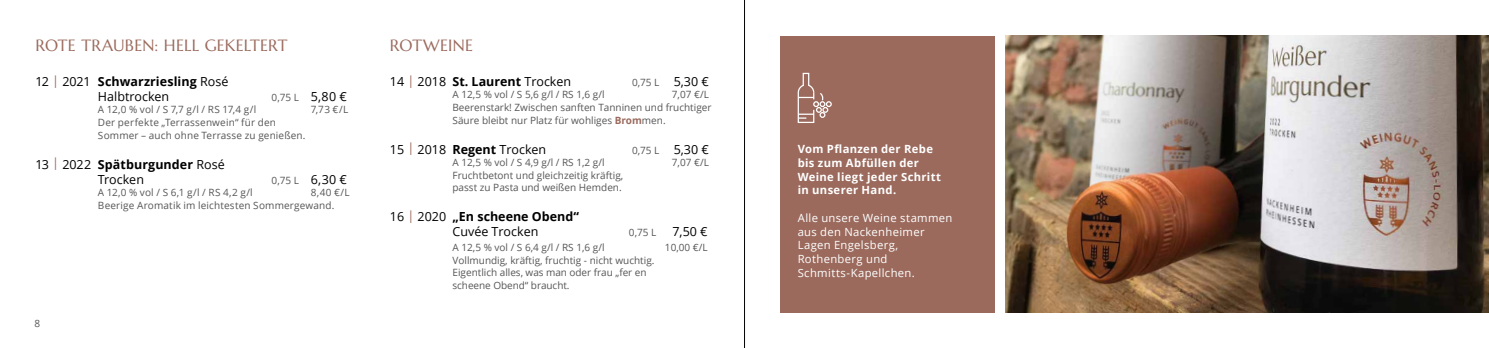
<style>
.page{position:relative;width:1489px;height:348px;background:#fff}
.page>*{position:absolute;margin:0;border:0;box-sizing:border-box;transform-origin:0 0}
.t1{font:16.25px "Marcellus";letter-spacing:.01em;color:#9b6a5d}
.t2{font:12.5px/15px "Open Sans";color:#000}
.t3{font:11.25px/13.8px "Open Sans";letter-spacing:.03em;color:#fff}
.t4{font:700 11.25px/13.8px "Open Sans";letter-spacing:.03em;color:#fff}
.t5{font:10px/12.5px "Open Sans";color:#565656}
.s1{color:#9b6a5d}
.s2{font-weight:700}
.s3{font-size:12.5px;color:#000}
.s4{font-weight:700;color:#9b6a5d}
</style>
<div class="page">
<img style="left:1005px;top:35px;width:483px;height:277px">
<div style="left:780px;top:36px;width:214px;height:276px;background:#9b6a5d"></div>
<svg style="left:797px;top:72px;width:34px;height:51px"></svg>
<hr style="left:744px;top:0;width:1px;height:347px;background:#000">
<h1 class="t1" style="left:35px;top:35px;width:253px">ROTE TRAUBEN: HELL GEKELTERT</h1>
<h1 class="t1" style="left:390px;top:35px;width:85px">ROTWEINE</h1>
<p class="t2" style="left:35px;top:73px;width:195px;text-align:center">12 <span class="s1">|</span> 2021 <span class="s2">Schwarzriesling</span> Rosé<br>Halbtrocken</p>
<p class="t5" style="left:271px;top:91px;width:77px">0,75 L <span class="s3">5,80 €</span></p>
<p class="t5" style="left:98px;top:103px;width:160px">A 12,0 % vol / S 7,7 g/l / RS 17,4 g/l</p>
<p class="t5" style="left:311px;top:103px;width:39px">7,73 €/L</p>
<p class="t5" style="left:98px;top:116px;width:209px">Der perfekte „Terrassenwein“ für den<br>Sommer – auch ohne Terrasse zu genießen.</p>
<p class="t2" style="left:98px;top:156px;width:128px;text-indent:-62px">13 <span class="s1">|</span> 2022 <span class="s2">Spätburgunder</span> Rosé<br>Trocken</p>
<p class="t5" style="left:271px;top:173px;width:77px">0,75 L <span class="s3">6,30 €</span></p>
<p class="t5" style="left:35px;top:316px;width:7px">8</p>
<p class="t5" style="left:98px;top:186px;width:156px">A 12,0 % vol / S 6,1 g/l / RS 4,2 g/l</p>
<p class="t5" style="left:98px;top:186px;width:253px;text-indent:213px">8,40 €/L<br>Beerige Aromatik im leichtesten Sommergewand.</p>
<p class="t2" style="left:390px;top:73px;width:183px">14 <span class="s1">|</span> 2018 <span class="s2">St. Laurent</span> Trocken</p>
<p class="t5" style="left:632px;top:76px;width:78px">0,75 L <span class="s3">5,30 €</span></p>
<p class="t5" style="left:452px;top:88px;width:153px">A 12,5 % vol / S 5,6 g/l / RS 1,6 g/l</p>
<p class="t5" style="left:452px;top:88px;width:260px;text-indent:219px">7,07 €/L<br>Beerenstark! Zwischen sanften Tanninen und fruchtiger<br>Säure bleibt nur Platz für wohliges <span class="s4">Brom</span>men.</p>
<p class="t2" style="left:390px;top:141px;width:158px">15 <span class="s1">|</span> 2018 <span class="s2">Regent</span> Trocken</p>
<p class="t5" style="left:632px;top:143px;width:78px">0,75 L <span class="s3">5,30 €</span></p>
<p class="t5" style="left:452px;top:156px;width:153px">A 12,5 % vol / S 4,9 g/l / RS 1,2 g/l</p>
<p class="t5" style="left:672px;top:156px;width:38px">7,07 €/L</p>
<p class="t5" style="left:452px;top:168px;width:172px">Fruchtbetont und gleichzeitig kräftig, passt zu Pasta und weißen Hemden.</p>
<p class="t2" style="left:452px;top:208px;width:128px;text-indent:-62px">16 <span class="s1">|</span> 2020 <span class="s2">„En scheene Obend“<br></span>Cuvée Trocken</p>
<p class="t5" style="left:629px;top:226px;width:29px">0,75 L</p>
<p class="t2" style="left:672px;top:223px;width:37px">7,50 €</p>
<p class="t5" style="left:452px;top:241px;width:153px">A 12,5 % vol / S 6,4 g/l / RS 1,6 g/l</p>
<p class="t5" style="left:665px;top:241px;width:44px">10,00 €/L</p>
<p class="t5" style="left:452px;top:253px;width:203px">Vollmundig, kräftig, fruchtig - nicht wuchtig.<br>Eigentlich alles, was man oder frau „fer en scheene Obend“ braucht.</p>
<p class="t4" style="left:797px;top:141px;width:145px">Vom Pflanzen der Rebe bis zum Abfüllen der<br>Weine liegt jeder Schritt in unserer Hand.</p>
<p class="t3" style="left:797px;top:210px;width:156px">Alle unsere Weine stammen aus den Nackenheimer<br>Lagen Engelsberg,<br>Rothenberg und<br>Schmitts-Kapellchen.</p>
</div>
